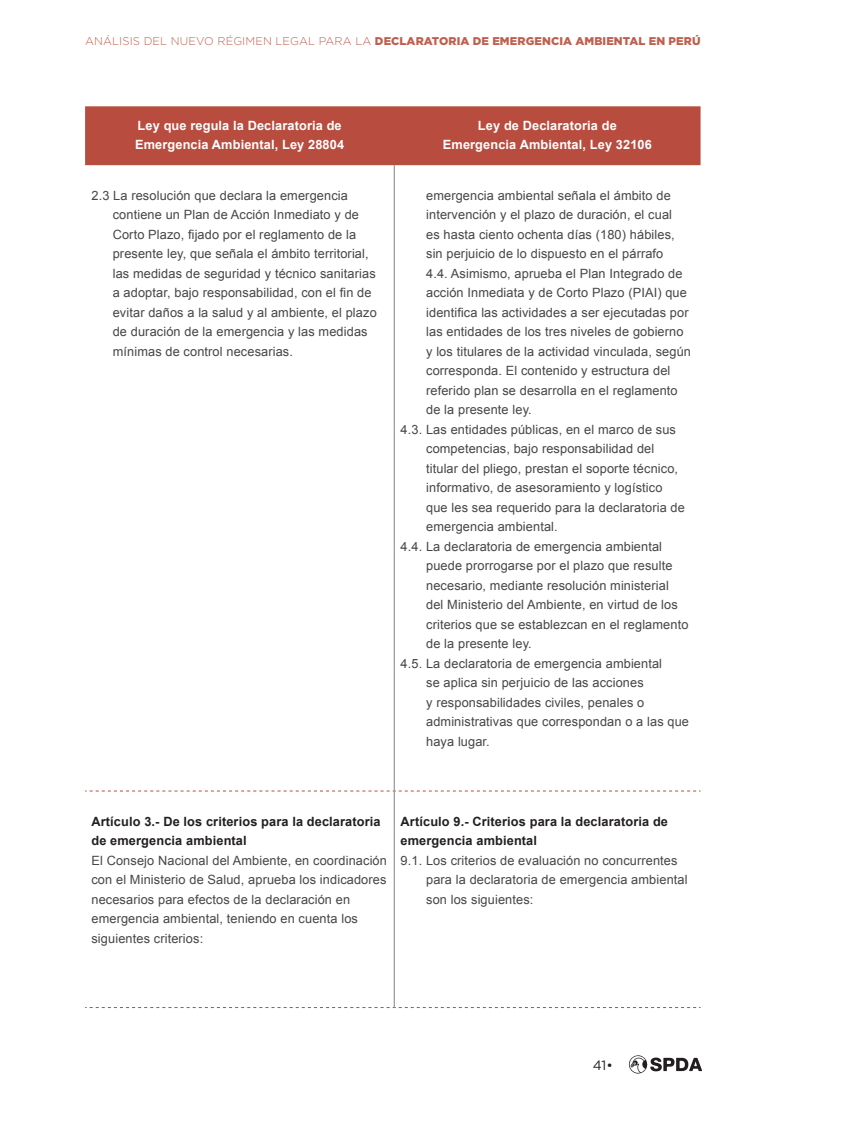
<style>
.page{position:relative;width:851px;height:1127px;background:#fff}
.page>*{position:absolute;margin:0;border:0;box-sizing:border-box;transform-origin:0 0}
.t1{font:13.5px "Gotham";color:#231f20}
.t2{font:12.75px/19.5px "Arial";letter-spacing:.01em;color:#454647}
.t3{font:700 12.75px/19.5px "Arial";letter-spacing:.01em;color:#231f20}
.t4{font:700 12.75px/19.5px "Arial";letter-spacing:.01em;color:#fff}
.t5{font:900 11.25px "Gotham";letter-spacing:.01em;color:#c05f4e}
.s1{font-weight:300}
</style>
<div class="page">
<svg style="left:628px;top:1055px;width:74px;height:19px"></svg>
<div style="left:85px;top:106px;width:615px;height:59px;background:#b84d3f"></div>
<hr style="left:394px;top:165px;width:1px;height:625px;background:#808285">
<hr style="left:394px;top:791px;width:1px;height:216px;background:#808285">
<svg style="left:85px;top:790px;width:615px;height:1px"></svg>
<svg style="left:85px;top:1007px;width:615px;height:1px"></svg>
<p class="t5" style="left:85px;top:33px;width:617px"><span class="s1">ANÁLISIS DEL NUEVO RÉGIMEN LEGAL PARA LA</span> DECLARATORIA DE EMERGENCIA AMBIENTAL EN PERÚ</p>
<p class="t4" style="left:135px;top:116px;width:210px">Ley que regula la Declaratoria de<br>Emergencia Ambiental, Ley 28804</p>
<p class="t4" style="left:443px;top:116px;width:210px;text-align:center">Ley de Declaratoria de<br>Emergencia Ambiental, Ley 32106</p>
<p class="t2" style="left:113px;top:185px;width:265px;text-indent:-21px">2.3 La resolución que declara la emergencia contiene un Plan de Acción Inmediato y de Corto Plazo, fijado por el reglamento de la presente ley, que señala el ámbito territorial, las medidas de seguridad y técnico sanitarias a adoptar, bajo responsabilidad, con el fin de evitar daños a la salud y al ambiente, el plazo de duración de la emergencia y las medidas mínimas de control necesarias.</p>
<p class="t2" style="left:426px;top:185px;width:246px">emergencia ambiental señala el ámbito de</p>
<p class="t2" style="left:426px;top:205px;width:247px">intervención y el plazo de duración, el cual</p>
<p class="t2" style="left:426px;top:224px;width:250px">es hasta ciento ochenta días (180) hábiles,</p>
<p class="t2" style="left:426px;top:244px;width:239px">sin perjuicio de lo dispuesto en el párrafo</p>
<p class="t2" style="left:426px;top:263px;width:258px">4.4. Asimismo, aprueba el Plan Integrado de</p>
<p class="t2" style="left:426px;top:283px;width:262px">acción Inmediata y de Corto Plazo (PIAI) que</p>
<p class="t2" style="left:426px;top:302px;width:264px">identifica las actividades a ser ejecutadas por</p>
<p class="t2" style="left:426px;top:322px;width:259px">las entidades de los tres niveles de gobierno</p>
<p class="t2" style="left:426px;top:341px;width:266px">y los titulares de la actividad vinculada, según</p>
<p class="t2" style="left:426px;top:361px;width:246px">corresponda. El contenido y estructura del</p>
<p class="t2" style="left:426px;top:380px;width:253px">referido plan se desarrolla en el reglamento</p>
<p class="t2" style="left:426px;top:400px;width:107px">de la presente ley.</p>
<p class="t2" style="left:400px;top:419px;width:277px">4.3. Las entidades públicas, en el marco de sus</p>
<p class="t2" style="left:426px;top:439px;width:229px">competencias, bajo responsabilidad del</p>
<p class="t2" style="left:426px;top:458px;width:253px">titular del pliego, prestan el soporte técnico,</p>
<p class="t2" style="left:426px;top:478px;width:238px">informativo, de asesoramiento y logístico</p>
<p class="t2" style="left:426px;top:497px;width:260px">que les sea requerido para la declaratoria de</p>
<p class="t2" style="left:426px;top:517px;width:133px">emergencia ambiental.</p>
<p class="t2" style="left:400px;top:536px;width:263px">4.4. La declaratoria de emergencia ambiental</p>
<p class="t2" style="left:426px;top:556px;width:248px">puede prorrogarse por el plazo que resulte</p>
<p class="t2" style="left:426px;top:575px;width:244px">necesario, mediante resolución ministerial</p>
<p class="t2" style="left:426px;top:595px;width:253px">del Ministerio del Ambiente, en virtud de los</p>
<p class="t2" style="left:426px;top:614px;width:264px">criterios que se establezcan en el reglamento</p>
<p class="t2" style="left:426px;top:634px;width:107px">de la presente ley.</p>
<p class="t2" style="left:400px;top:653px;width:263px">4.5. La declaratoria de emergencia ambiental</p>
<p class="t2" style="left:426px;top:673px;width:219px">se aplica sin perjuicio de las acciones</p>
<p class="t2" style="left:426px;top:692px;width:220px">y responsabilidades civiles, penales o</p>
<p class="t2" style="left:426px;top:712px;width:264px">administrativas que correspondan o a las que</p>
<p class="t2" style="left:426px;top:731px;width:65px">haya lugar.</p>
<p class="t3" style="left:91px;top:812px;width:290px">Artículo 3.- De los criterios para la declaratoria de emergencia ambiental</p>
<p class="t2" style="left:91px;top:850px;width:297px">El Consejo Nacional del Ambiente, en coordinación con el Ministerio de Salud, aprueba los indicadores necesarios para efectos de la declaración en emergencia ambiental, teniendo en cuenta los siguientes criterios:</p>
<p class="t3" style="left:400px;top:812px;width:269px">Artículo 9.- Criterios para la declaratoria de emergencia ambiental</p>
<p class="t2" style="left:426px;top:850px;width:263px;text-indent:-26px">9.1. Los criterios de evaluación no concurrentes para la declaratoria de emergencia ambiental son los siguientes:</p>
<p class="t1" style="left:592px;top:1056px;width:22px">41•</p>
</div>
